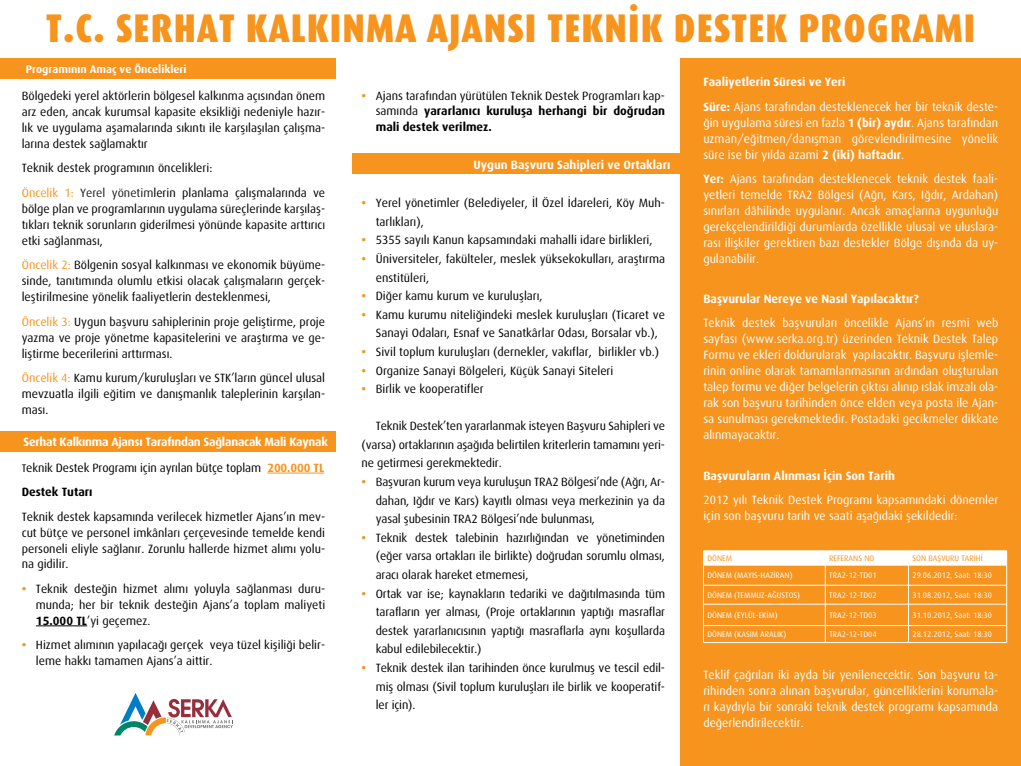
<style>
.page{position:relative;width:1021px;height:766px;background:#fff}
.page>*{position:absolute;margin:0;border:0;box-sizing:border-box;transform-origin:0 0}
.t1{font:900 condensed 40px "Dax";letter-spacing:.03em;color:#f7941e}
.t2{font:12px/18.6px "Dax";color:#000;text-align:justify}
.t3{font:12px/16px "Dax";color:#fff;text-align:justify}
.t4{font:700 12px "Dax";color:#fff}
.t5{font:700 12px "Dax";letter-spacing:-.02em;color:#fff}
.t6{font:700 11px "Dax";color:#fff}
.t7{font:8px "Dax";color:#fff}
.t8{font:8px "Dax";color:#f7941e}
.s1{color:#f7941e}
.s2{color:#231f20}
.s3{font-weight:700}
.s4{font-weight:700;color:#f7941e}
.s5{font-size:11px}
</style>
<div class="page">
<hr style="left:267px;top:472px;width:57px;height:1px;background:#f7941e">
<hr style="left:36px;top:625px;width:51px;height:1px;background:#000">
<div style="left:0;top:58px;width:335px;height:20px;background:#f7941e"></div>
<div style="left:352px;top:153px;width:338px;height:20px;background:#f7941e"></div>
<div style="left:0;top:431px;width:335px;height:20px;background:#f7941e"></div>
<div style="left:680px;top:58px;width:340px;height:707px;background:#f7941e"></div>
<svg style="left:703px;top:550px;width:304px;height:92px"></svg>
<hr style="left:703px;top:642px;width:122px;height:1px;background:#fff">
<hr style="left:825px;top:642px;width:83px;height:1px;background:#fff">
<hr style="left:908px;top:642px;width:98px;height:1px;background:#fff">
<svg style="left:114px;top:693px;width:119px;height:42px"></svg>
<h1 class="t1" style="left:46px;top:6px;width:930px">T.C. SERHAT KALKINMA AJANSI TEKNİK DESTEK PROGRAMI</h1>
<p class="t2" style="left:22px;top:88px;width:305px;line-height:16px">Bölgedeki yerel aktörlerin bölgesel kalkınma açısından önem arz eden, ancak kurumsal kapasite eksikliği nedeniyle hazır&shy;lık ve uygulama aşamalarında sıkıntı ile karşılaşılan çalışma&shy;larına destek sağlamaktır</p>
<p class="t2" style="left:22px;top:156px;width:305px;line-height:24.5px">Teknik destek programının öncelikleri:<br><span class="s1">Öncelik 1:</span> <span class="s2">Yerel yönetim</span>lerin planlama çalışmalarında ve</p>
<p class="t2" style="left:22px;top:201px;width:305px;line-height:16px">bölge plan ve programlarının uygulama süreçlerinde karşılaş&shy;tıkları teknik sorunların giderilmesi yönünde kapasite arttırıcı etki sağlanması,</p>
<p class="t2" style="left:22px;top:257px;width:305px;line-height:16px"><span class="s1">Öncelik 2:</span> Bölgenin sosyal kalkınması ve ekonomik büyüme&shy;sinde, tanıtımında olumlu etkisi olacak çalışmaların gerçek&shy;leştirilmesine yönelik faaliyetlerin desteklenmesi,</p>
<p class="t2" style="left:22px;top:314px;width:305px;line-height:16px"><span class="s1">Öncelik 3:</span> Uygun başvuru sahiplerinin proje geliştirme, proje yazma ve proje yönetme kapasitelerini ve araştırma ve ge&shy;liştirme becerilerini arttırması.</p>
<p class="t2" style="left:22px;top:370px;width:305px;line-height:16px"><span class="s1">Öncelik 4:</span> Kamu kurum/kuruluşları ve STK’ların güncel ulusal mevzuatla ilgili eğitim ve danışmanlık taleplerinin karşılan&shy;ması.</p>
<p class="t6" style="left:26px;top:63px;width:162px">Programının Amaç ve Öncelikleri</p>
<p class="t3" style="left:703px;top:70px;width:296px;line-height:24.5px"><span class="s3">Faaliyetlerin Süresi ve Yeri<br>Süre:</span> Ajans tarafından desteklenecek her bir teknik deste-</p>
<p class="t3" style="left:703px;top:114px;width:296px">ğin uygulama süresi en fazla <span class="s3">1 (bir) aydır</span>. Ajans tarafından uzman/eğitmen/danışman görevlendirilmesine yönelik süre ise bir yılda azami <span class="s3">2 (iki) haftadır</span>.</p>
<p class="t3" style="left:703px;top:171px;width:296px"><span class="s3">Yer:</span> Ajans tarafından desteklenecek teknik destek faali&shy;yetleri temelde TRA2 Bölgesi (Ağrı, Kars, Iğdır, Ardahan) sınırları dâhilinde uygulanır. Ancak amaçlarına uygunluğu gerekçelendirildiği durumlarda özellikle ulusal ve uluslara&shy;rası ilişkiler gerektiren bazı destekler Bölge dışında da uy&shy;gulanabilir.</p>
<p class="t4" style="left:703px;top:291px;width:217px">Başvurular Nereye ve Nasıl Yapılacaktır?</p>
<p class="t3" style="left:703px;top:315px;width:296px">Teknik destek başvuruları öncelikle Ajans’ın resmi web sayfası (www.serka.org.tr) üzerinden Teknik Destek Talep Formu ve ekleri doldurularak yapılacaktır. Başvuru işlemle&shy;rinin online olarak tamamlanmasının ardından oluşturulan talep formu ve diğer belgelerin çıktısı alınıp ıslak imzalı ola&shy;rak son başvuru tarihinden önce elden veya posta ile Ajan&shy;sa sunulması gerekmektedir. Postadaki gecikmeler dikkate alınmayacaktır.</p>
<p class="t4" style="left:703px;top:468px;width:193px">Başvuruların Alınması İçin Son Tarih</p>
<p class="t3" style="left:703px;top:492px;width:296px">2012 yılı Teknik Destek Programı kapsamındaki dönemler için son başvuru tarih ve saati aşağıdaki şekildedir:</p>
<p class="t8" style="left:707px;top:553px;width:26px">DÖNEM</p>
<p class="t8" style="left:829px;top:553px;width:47px">REFERANS NO</p>
<p class="t8" style="left:912px;top:553px;width:72px">SON BAŞVURU TARİHİ</p>
<p class="t7" style="left:707px;top:571px;width:87px">DÖNEM (MAYIS-HAZİRAN)</p>
<p class="t7" style="left:829px;top:571px;width:49px">TRA2-12-TD01</p>
<p class="t7" style="left:912px;top:571px;width:81px">29.06.2012, Saat: 18:30</p>
<p class="t7" style="left:707px;top:590px;width:94px">DÖNEM (TEMMUZ-AĞUSTOS)</p>
<p class="t7" style="left:829px;top:590px;width:49px">TRA2-12-TD02</p>
<p class="t7" style="left:912px;top:590px;width:81px">31.08.2012, Saat: 18:30</p>
<p class="t7" style="left:707px;top:610px;width:72px">DÖNEM (EYLÜL-EKİM)</p>
<p class="t7" style="left:829px;top:610px;width:49px">TRA2-12-TD03</p>
<p class="t7" style="left:912px;top:610px;width:81px">31.10.2012, Saat: 18:30</p>
<p class="t7" style="left:707px;top:629px;width:80px">DÖNEM (KASIM ARALIK)</p>
<p class="t7" style="left:829px;top:629px;width:49px">TRA2-12-TD04</p>
<p class="t7" style="left:912px;top:629px;width:81px">28.12.2012, Saat: 18:30</p>
<p class="t3" style="left:703px;top:667px;width:296px">Teklif çağrıları iki ayda bir yenilenecektir. Son başvuru ta&shy;rihinden sonra alınan başvurular, güncelliklerini korumala&shy;rı kaydıyla bir sonraki teknik destek programı kapsamında değerlendirilecektir.</p>
<p class="t2" style="left:376px;top:88px;width:291px;line-height:15.6px;text-indent:-14px"><span class="s4">•</span> Ajans tarafından yürütülen Teknik Destek Programları kap&shy;samında <span class="s3">yararlanıcı kuruluşa herhangi bir doğrudan mali destek verilmez.</span></p>
<p class="t4" style="left:473px;top:158px;width:198px">Uygun Başvuru Sahipleri ve Ortakları</p>
<p class="t2" style="left:376px;top:194px;width:291px;text-indent:-14px"><span class="s4">•</span> Yerel yönetimler (Belediyeler, İl Özel İdareleri, Köy Muh&shy;tarlıkları),</p>
<p class="t2" style="left:361px;top:231px;width:292px"><span class="s4">•</span> 5355 sayılı Kanun kapsamındaki mahalli idare birlikleri,</p>
<p class="t2" style="left:376px;top:249px;width:291px;text-indent:-14px"><span class="s4">•</span> Üniversiteler, fakülteler, meslek yüksekokulları, araştırma enstitüleri,</p>
<p class="t2" style="left:361px;top:287px;width:183px"><span class="s4">•</span> Diğer kamu kurum ve kuruluşları,</p>
<p class="t2" style="left:361px;top:305px;width:305px;text-align:center"><span class="s4">•</span> Kamu kurumu niteliğindeki meslek kuruluşları (Ticaret ve<br>Sanayi Odaları, Esnaf ve Sanatkârlar Odası, Borsalar vb.),</p>
<p class="t2" style="left:361px;top:342px;width:299px"><span class="s4">•</span> Sivil toplum kuruluşları (dernekler, vakıflar, birlikler vb.)</p>
<p class="t2" style="left:361px;top:361px;width:253px"><span class="s4">•</span> Organize Sanayi Bölgeleri, Küçük Sanayi Siteleri</p>
<p class="t2" style="left:361px;top:379px;width:124px"><span class="s4">•</span> Birlik ve kooperatifler</p>
<p class="t2" style="left:361px;top:417px;width:305px;text-indent:14px">Teknik Destek’ten yararlanmak isteyen Başvuru Sahipleri ve (varsa) ortaklarının aşağıda belirtilen kriterlerin tamamını yeri&shy;ne getirmesi gerekmektedir.</p>
<p class="t2" style="left:376px;top:472px;width:291px;text-indent:-14px"><span class="s4">•</span> Başvuran kurum veya kuruluşun TRA2 Bölgesi’nde (Ağrı, Ar&shy;dahan, Iğdır ve Kars) kayıtlı olması veya merkezinin ya da yasal şubesinin TRA2 Bölgesi’nde bulunması,</p>
<p class="t2" style="left:376px;top:528px;width:291px;text-indent:-14px"><span class="s4">•</span> Teknik destek talebinin hazırlığından ve yönetiminden (eğer varsa ortakları ile birlikte) doğrudan sorumlu olması, aracı olarak hareket etmemesi,</p>
<p class="t2" style="left:376px;top:584px;width:291px;text-indent:-14px"><span class="s4">•</span> Ortak var ise; kaynakların tedariki ve dağıtılmasında tüm tarafların yer alması, (Proje ortaklarının yaptığı masraflar destek yararlanıcısının yaptığı masraflarla aynı koşullarda kabul edilebilecektir.)</p>
<p class="t2" style="left:376px;top:658px;width:291px;text-indent:-14px"><span class="s4">•</span> Teknik destek ilan tarihinden önce kurulmuş ve tescil edil&shy;miş olması (Sivil toplum kuruluşları ile birlik ve kooperatif&shy;ler için).</p>
<p class="t5" style="left:24px;top:434px;width:306px">Serhat Kalkınma Ajansı Tarafından Sağlanacak Mali Kaynak</p>
<p class="t2" style="left:22px;top:455px;width:304px;line-height:24.4px"><span class="s5">T</span>eknik Destek Programı için ayrılan bütçe toplam <span class="s4">200.000 TL<br></span><span class="s3">Destek Tutarı</span></p>
<p class="t2" style="left:22px;top:508px;width:305px;line-height:15.9px">Teknik destek kapsamında verilecek hizmetler Ajans’ın mev&shy;cut bütçe ve personel imkânları çerçevesinde temelde kendi personeli eliyle sağlanır. Zorunlu hallerde hizmet alımı yolu&shy;na gidilir.</p>
<p class="t2" style="left:36px;top:580px;width:291px;line-height:15.9px;text-indent:-14px"><span class="s4">•</span> Teknik desteğin hizmet alımı yoluyla sağlanması duru&shy;munda; her bir teknik desteğin Ajans’a toplam maliyeti <span class="s3">15.000 TL</span>’yi geçemez.</p>
<p class="t2" style="left:36px;top:637px;width:291px;line-height:15.9px;text-indent:-14px"><span class="s4">•</span> Hizmet alımının yapılacağı gerçek veya tüzel kişiliği belir&shy;leme hakkı tamamen Ajans’a aittir.</p>
</div>
